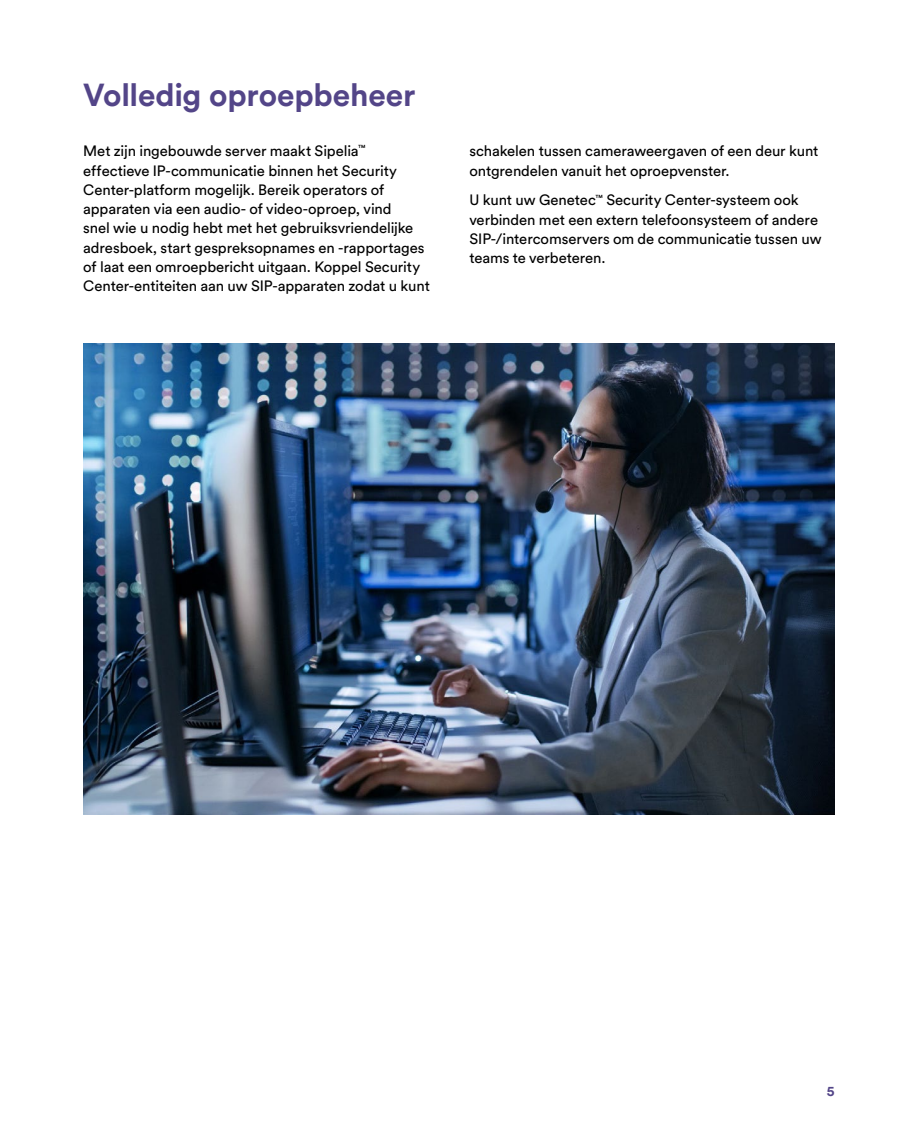
<style>
.page{position:relative;width:918px;height:1142px;background:#fff}
.page>*{position:absolute;margin:0;border:0;box-sizing:border-box;transform-origin:0 0}
.Heading_2__after{font:700 31.5px "Circular Pro";letter-spacing:-.005em;color:#534588}
.Body_Text__before{font:14.88px/19.2px "Circular Pro";letter-spacing:-.005em;color:#000}
.t1{font:700 14px "Circular Pro";color:#534588}
</style>
<div class="page">
<img style="left:83px;top:343px;width:751px;height:471px">
<p class="Heading_2__after" style="left:83px;top:73px;width:333px">Volledig oproepbeheer</p>
<p class="Body_Text__before" style="left:83px;top:141px;width:348px">Met zijn ingebouwde server maakt Sipelia<sup>™ </sup>effectieve IP-communicatie binnen het Security Center-platform mogelijk. Bereik operators of apparaten via een audio- of video-oproep, vind<br>snel wie u nodig hebt met het gebruiksvriendelijke adresboek, start gespreksopnames en -rapportages of laat een omroepbericht uitgaan. Koppel Security Center-entiteiten aan uw SIP-apparaten zodat u kunt</p>
<p class="Body_Text__before" style="left:469px;top:141px;width:350px">schakelen tussen cameraweergaven of een deur kunt ontgrendelen vanuit het oproepvenster.</p>
<p class="Body_Text__before" style="left:469px;top:190px;width:353px">U kunt uw Genetec<sup>™</sup> Security Center-systeem ook verbinden met een extern telefoonsysteem of andere SIP-/intercomservers om de communicatie tussen uw teams te verbeteren.</p>
<p class="t1" style="left:826px;top:1081px;width:9px">5</p>
</div>
